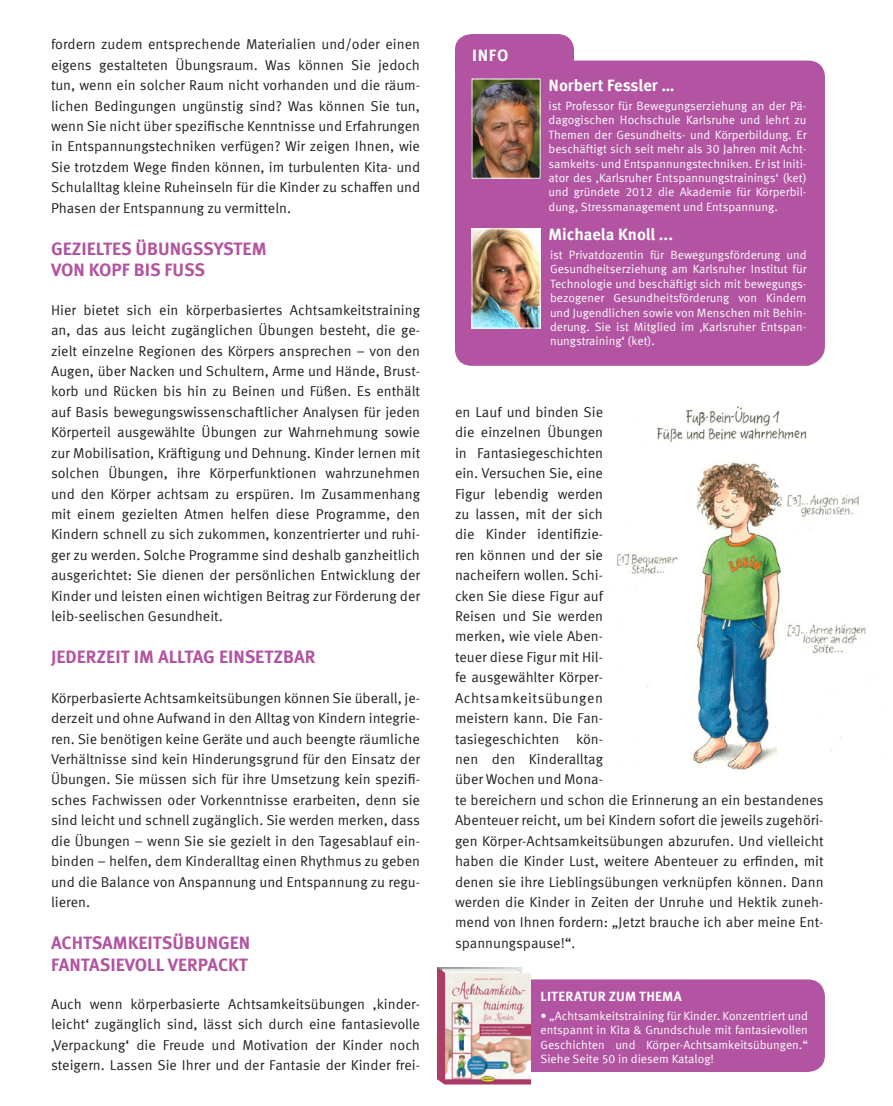
<style>
.page{position:relative;width:893px;height:1106px;background:#fff}
.page>*{position:absolute;margin:0;border:0;box-sizing:border-box;transform-origin:0 0}
.t1{font:700 18px/21.6px "Meta Offc";color:#b254a1}
.t2{font:700 16.5px "Meta Offc";color:#fff}
.t3{font:14.25px/20.4px "Meta Offc Norm";color:#231f20;text-align:justify}
.Titel{font:700 13.5px "Meta Offc";letter-spacing:.015em;color:#fff}
.Beschreibung{font:12px/14.4px "Meta Offc Norm";color:#fff;text-align:justify}
.s1{font-size:13.5px}
</style>
<div class="page">
<img style="left:617px;top:407px;width:249px;height:363px">
<svg style="left:455px;top:34px;width:370px;height:332px;background:#b660a7"></svg>
<img style="left:474px;top:81px;width:64px;height:95px">
<img style="left:474px;top:231px;width:64px;height:95px">
<div style="left:472px;top:229px;width:68px;height:99px;border:1px solid #fff"></div>
<div style="left:455px;top:979px;width:370px;height:92px;background:#b254a1;border-radius:17px"></div>
<img style="left:438px;top:967px;width:92px;height:117px">
<p class="t3" style="left:51px;top:35px;width:371px">fordern zudem entsprechende Materialien und/oder einen eigens gestalteten Übungsraum. Was können Sie jedoch tun, wenn ein solcher Raum nicht vorhanden und die räum&shy;lichen Bedingungen ungünstig sind? Was können Sie tun, wenn Sie nicht über spezifische Kenntnisse und Erfahrungen in Entspannungstechniken verfügen? Wir zeigen Ihnen, wie Sie trotzdem Wege finden können, im turbulenten Kita- und Schulalltag kleine Ruheinseln für die Kinder zu schaffen und Phasen der Entspannung zu vermitteln.</p>
<p class="t1" style="left:51px;top:238px;width:217px">GEZIELTES ÜBUNGSSYSTEM<br>VON KOPF BIS FUSS</p>
<p class="t3" style="left:51px;top:300px;width:371px">Hier bietet sich ein körperbasiertes Achtsamkeitstraining an, das aus leicht zugänglichen Übungen besteht, die ge&shy;zielt einzelne Regionen des Körpers ansprechen – von den Augen, über Nacken und Schultern, Arme und Hände, Brust&shy;korb und Rücken bis hin zu Beinen und Füßen. Es enthält auf Basis bewegungswissenschaftlicher Analysen für jeden Körperteil ausgewählte Übungen zur Wahrnehmung sowie zur Mobilisation, Kräftigung und Dehnung. Kinder lernen mit solchen Übungen, ihre Körperfunktionen wahrzunehmen und den Körper achtsam zu erspüren. Im Zusammenhang mit einem gezielten Atmen helfen diese Programme, den Kindern schnell zu sich zukommen, konzentrierter und ruhi&shy;ger zu werden. Solche Programme sind deshalb ganzheitlich ausgerichtet: Sie dienen der persönlichen Entwicklung der Kinder und leisten einen wichtigen Beitrag zur Förderung der leib-seelischen Gesundheit.</p>
<p class="t1" style="left:51px;top:646px;width:266px">JEDERZEIT IM ALLTAG EINSETZBAR</p>
<p class="t3" style="left:51px;top:688px;width:371px">Körperbasierte Achtsamkeitsübungen können Sie überall, je&shy;derzeit und ohne Aufwand in den Alltag von Kindern integrie&shy;ren. Sie benötigen keine Geräte und auch beengte räumliche Verhältnisse sind kein Hinderungsgrund für den Einsatz der Übungen. Sie müssen sich für ihre Umsetzung kein spezifi&shy;sches Fachwissen oder Vorkenntnisse erarbeiten, denn sie sind leicht und schnell zugänglich. Sie werden merken, dass die Übungen – wenn Sie sie gezielt in den Tagesablauf ein&shy;binden – helfen, dem Kinderalltag einen Rhythmus zu geben und die Balance von Anspannung und Entspannung zu regu&shy;lieren.</p>
<p class="t1" style="left:51px;top:932px;width:201px">ACHTSAMKEITSÜBUNGEN<br>FANTASIEVOLL VERPACKT</p>
<p class="t3" style="left:51px;top:994px;width:371px">Auch wenn körperbasierte Achtsamkeitsübungen ‚kinder&shy;leicht‘ zugänglich sind, lässt sich durch eine fantasievolle ‚Verpackung‘ die Freude und Motivation der Kinder noch steigern. Lassen Sie Ihrer und der Fantasie der Kinder frei-</p>
<p class="t2" style="left:472px;top:45px;width:38px">INFO</p>
<p class="t2" style="left:549px;top:76px;width:127px">Norbert Fessler …</p>
<p class="Beschreibung" style="left:549px;top:99px;width:260px">ist Professor für Bewegungserziehung an der Pä&shy;dagogischen Hochschule Karlsruhe und lehrt zu Themen der Gesundheits- und Körperbildung. Er beschäftigt sich seit mehr als 30 Jahren mit Acht&shy;samkeits- und Entspannungstechniken. Er ist Initi&shy;ator des ‚Karlsruher Entspannungstrainings‘ (ket) und gründete 2012 die Akademie für Körperbil&shy;dung, Stressmanagement und Entspannung.</p>
<p class="t2" style="left:549px;top:225px;width:126px">Michaela Knoll ...</p>
<p class="Beschreibung" style="left:550px;top:248px;width:258px">ist Privatdozentin für Bewegungsförderung und Gesundheitserziehung am Karlsruher Institut für Technologie und beschäftigt sich mit bewegungs&shy;bezogener Gesundheitsförderung von Kindern und Jugendlichen sowie von Menschen mit Behin&shy;derung. Sie ist Mitglied im ‚Karlsruher Entspan&shy;nungstraining‘ (ket).</p>
<p class="t3" style="left:455px;top:402px;width:370px;text-align:left">en Lauf und binden Sie<br>die einzelnen Übungen<br>in Fantasiegeschichten<br>ein. Versuchen Sie, eine<br>Figur lebendig werden<br>zu lassen, mit der sich<br>die Kinder identifizie-<br>ren können und der sie<br>nacheifern wollen. Schi-<br>cken Sie diese Figur auf<br>Reisen und Sie werden<br>merken, wie viele Aben-<br>teuer diese Figur mit Hil-<br>fe ausgewählter Körper-<br>Achtsamkeitsübungen<br>meistern kann. Die Fan-<br>tasiegeschichten kön-<br>nen den Kinderalltag<br>über Wochen und Mona-<br>te bereichern und schon die Erinnerung an ein bestandenes<br>Abenteuer reicht, um bei Kindern sofort die jeweils zugehöri&shy;gen Körper-Achtsamkeitsübungen abzurufen. Und vielleicht haben die Kinder Lust, weitere Abenteuer zu erfinden, mit denen sie ihre Lieblingsübungen verknüpfen können. Dann werden die Kinder in Zeiten der Unruhe und Hektik zuneh&shy;mend von Ihnen fordern: „Jetzt brauche ich aber meine Ent&shy;spannungspause!“<span class="s1">.</span></p>
<p class="Titel" style="left:540px;top:988px;width:143px">LITERATUR ZUM THEMA</p>
<p class="Beschreibung" style="left:540px;top:1008px;width:269px">• „Achtsamkeitstraining für Kinder. Konzentriert und entspannt in Kita &amp; Grundschule mit fantasievollen Geschichten und Körper-Achtsamkeitsübungen.“ Siehe Seite 50 in diesem Katalog!</p>
</div>
